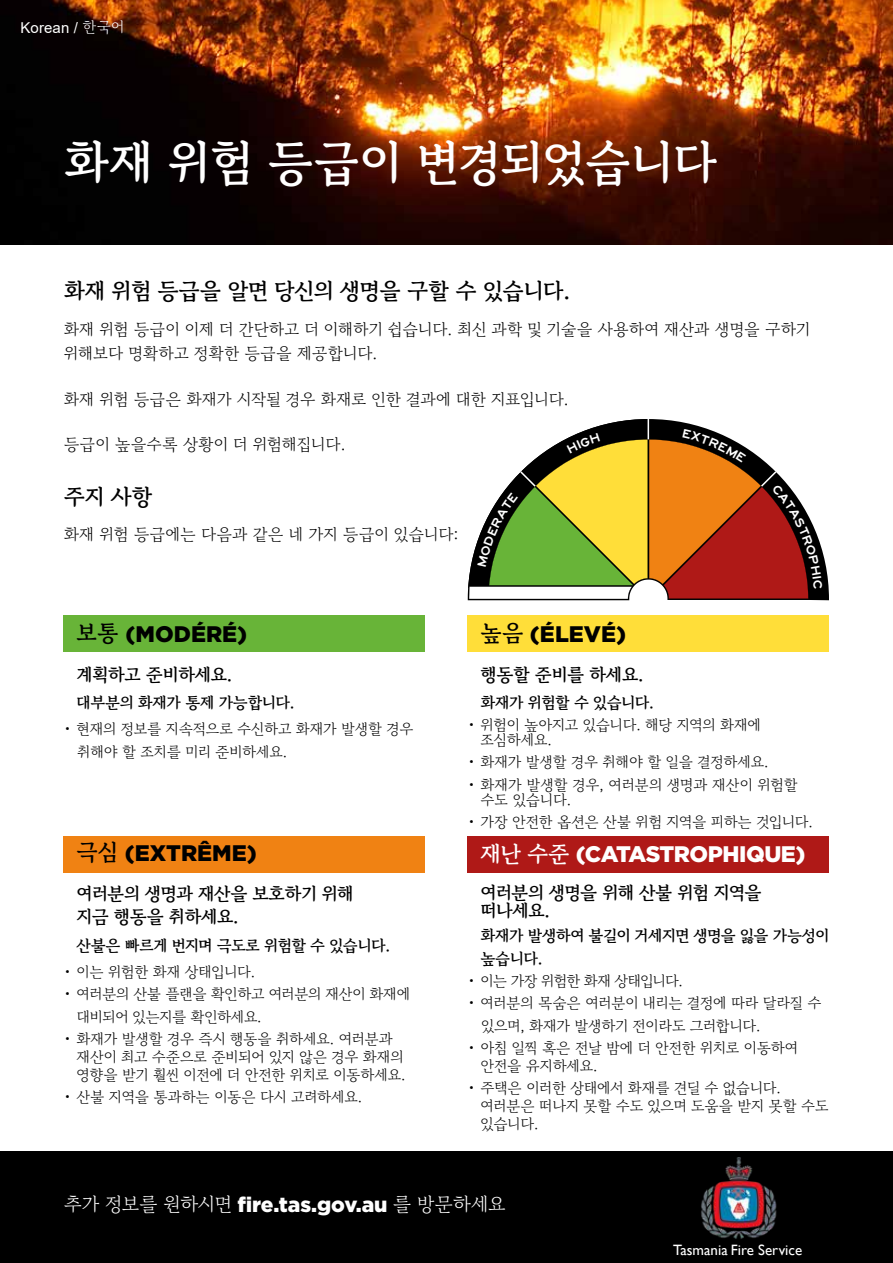
<style>
.page{position:relative;width:893px;height:1263px;background:#fff}
.page>*{position:absolute;margin:0;border:0;box-sizing:border-box;transform-origin:0 0}
.t1{font:700 48px "Gowun Batang";color:#fff}
.t2{font:900 22.5px "Gotham";color:#000}
.t3{font:700 22.5px "Gowun Batang";letter-spacing:-.015em;color:#000}
.t4{font:900 22.5px "Gotham";letter-spacing:-.02em;color:#fff}
.t5{font:19.5px "Gowun Batang";letter-spacing:-.015em;color:#fff}
.t6{font:700 18px/23px "Gowun Batang";letter-spacing:-.02em;color:#000}
.t7{font:16.5px/24px "Gowun Batang";color:#000}
.t8{font:700 15.75px/23px "Gowun Batang";letter-spacing:-.02em;color:#000}
.t9{font:15px/18px "Gowun Batang";letter-spacing:-.01em;color:#000}
.t10{font:15px "Gill Sans";color:#fff}
.t11{font:15px "Gowun Batang";letter-spacing:-.04em;color:#000}
.t12{font:15px "Arial";letter-spacing:.01em;color:#fff}
.s1{font-family:"Gowun Batang"}
.s2{font-family:"Gowun Batang";font-weight:700}
.s3{font-family:"Gotham";font-weight:900;font-size:21px}
</style>
<div class="page">
<div style="left:0;top:1151px;width:893px;height:112px;background:#000"></div>
<img style="left:0;top:0;width:893px;height:244px">
<div style="left:64px;top:616px;width:361px;height:36px;background:#68b438"></div>
<div style="left:468px;top:616px;width:361px;height:36px;background:#ffde39"></div>
<div style="left:64px;top:836px;width:361px;height:37px;background:#f08213"></div>
<div style="left:468px;top:836px;width:361px;height:37px;background:#af1917"></div>
<svg style="left:468px;top:550px;width:361px;height:50px"></svg>
<img style="left:701px;top:1157px;width:76px;height:82px">
<svg style="left:468px;top:419px;width:354px;height:180px"></svg>
<p class="t12" style="left:20px;top:18px;width:106px">Korean / <span class="s1">한국어</span></p>
<h1 class="t1" style="left:64px;top:126px;width:655px">화재 위험 등급이 변경되었습니다</h1>
<h2 class="t3" style="left:64px;top:273px;width:508px">화재 위험 등급을 알면 당신의 생명을 구할 수 있습니다.</h2>
<p class="t7" style="left:64px;top:316px;width:748px">화재 위험 등급이 이제 더 간단하고 더 이해하기 쉽습니다. 최신 과학 및 기술을 사용하여 재산과 생명을 구하기 위해보다 명확하고 정확한 등급을 제공합니다.</p>
<p class="t7" style="left:64px;top:386px;width:506px">화재 위험 등급은 화재가 시작될 경우 화재로 인한 결과에 대한 지표입니다.</p>
<p class="t7" style="left:64px;top:431px;width:283px">등급이 높을수록 상황이 더 위험해집니다.</p>
<h2 class="t3" style="left:64px;top:480px;width:90px">주지 사항</h2>
<p class="t7" style="left:64px;top:521px;width:396px">화재 위험 등급에는 다음과 같은 네 가지 등급이 있습니다:</p>
<h2 class="t2" style="left:77px;top:618px;width:172px"><span class="s2">보통</span> (MODÉRÉ)</h2>
<p class="t6" style="left:77px;top:661px;width:157px">계획하고 준비하세요.</p>
<p class="t8" style="left:77px;top:690px;width:219px">대부분의 화재가 통제 가능합니다.</p>
<p class="t9" style="left:77px;top:717px;width:338px;line-height:22.2px;text-indent:-14px">• 현재의 정보를 지속적으로 수신하고 화재가 발생할 경우 취해야 할 조치를 미리 준비하세요.</p>
<h2 class="t2" style="left:77px;top:838px;width:182px"><span class="s2">극심</span> (EXTRÊME)</h2>
<p class="t6" style="left:77px;top:881px;width:279px">여러분의 생명과 재산을 보호하기 위해 지금 행동을 취하세요.</p>
<p class="t8" style="left:77px;top:932px;width:315px">산불은 빠르게 번지며 극도로 위험할 수 있습니다.</p>
<p class="t9" style="left:64px;top:962px;width:193px">• 이는 위험한 화재 상태입니다.</p>
<p class="t9" style="left:77px;top:982px;width:335px;line-height:22.2px;text-indent:-13px">• 여러분의 산불 플랜을 확인하고 여러분의 재산이 화재에 대비되어 있는지를 확인하세요.</p>
<p class="t9" style="left:77px;top:1028px;width:330px;text-indent:-13px">• 화재가 발생할 경우 즉시 행동을 취하세요. 여러분과 재산이 최고 수준으로 준비되어 있지 않은 경우 화재의 영향을 받기 훨씬 이전에 더 안전한 위치로 이동하세요.</p>
<p class="t9" style="left:64px;top:1087px;width:300px">• 산불 지역을 통과하는 이동은 다시 고려하세요.</p>
<h2 class="t2" style="left:480px;top:618px;width:147px"><span class="s2">높음</span> (ÉLEVÉ)</h2>
<p class="t6" style="left:480px;top:661px;width:164px">행동할 준비를 하세요.</p>
<p class="t8" style="left:480px;top:690px;width:175px">화재가 위험할 수 있습니다.</p>
<p class="t9" style="left:480px;top:716px;width:282px;line-height:15px;text-indent:-13px">• 위험이 높아지고 있습니다. 해당 지역의 화재에 조심하세요.</p>
<p class="t9" style="left:468px;top:752px;width:302px">• 화재가 발생할 경우 취해야 할 일을 결정하세요.</p>
<p class="t9" style="left:480px;top:776px;width:319px;line-height:15px;text-indent:-13px">• 화재가 발생할 경우, 여러분의 생명과 재산이 위험할 수도 있습니다.</p>
<p class="t9" style="left:468px;top:811px;width:347px">• 가장 안전한 옵션은 산불 위험 지역을 피하는 것입니다.</p>
<h2 class="t4" style="left:480px;top:838px;width:327px"><span class="s2">재난 수준</span> (CATASTROPHIQUE)</h2>
<p class="t6" style="left:480px;top:881px;width:283px;line-height:18.8px">여러분의 생명을 위해 산불 위험 지역을 떠나세요.</p>
<p class="t8" style="left:480px;top:922px;width:350px">화재가 발생하여 불길이 거세지면 생명을 잃을 가능성이 높습니다.</p>
<p class="t11" style="left:468px;top:970px;width:216px">• 이는 가장 위험한 화재 상태입니다.</p>
<p class="t9" style="left:481px;top:991px;width:342px;line-height:22.2px;text-indent:-14px">• 여러분의 목숨은 여러분이 내리는 결정에 따라 달라질 수 있으며, 화재가 발생하기 전이라도 그러합니다.</p>
<p class="t9" style="left:480px;top:1037px;width:319px;text-indent:-13px">• 아침 일찍 혹은 전날 밤에 더 안전한 위치로 이동하여 안전을 유지하세요.</p>
<p class="t9" style="left:480px;top:1078px;width:349px;text-indent:-13px">• 주택은 이러한 상태에서 화재를 견딜 수 없습니다. 여러분은 떠나지 못할 수도 있으며 도움을 받지 못할 수도 있습니다.</p>
<h3 class="t5" style="left:64px;top:1189px;width:444px">추가 정보를 원하시면 <span class="s3">fire.tas.gov.au</span> 를 방문하세요</h3>
<p class="t10" style="left:673px;top:1241px;width:131px">Tasmania Fire Service</p>
</div>
